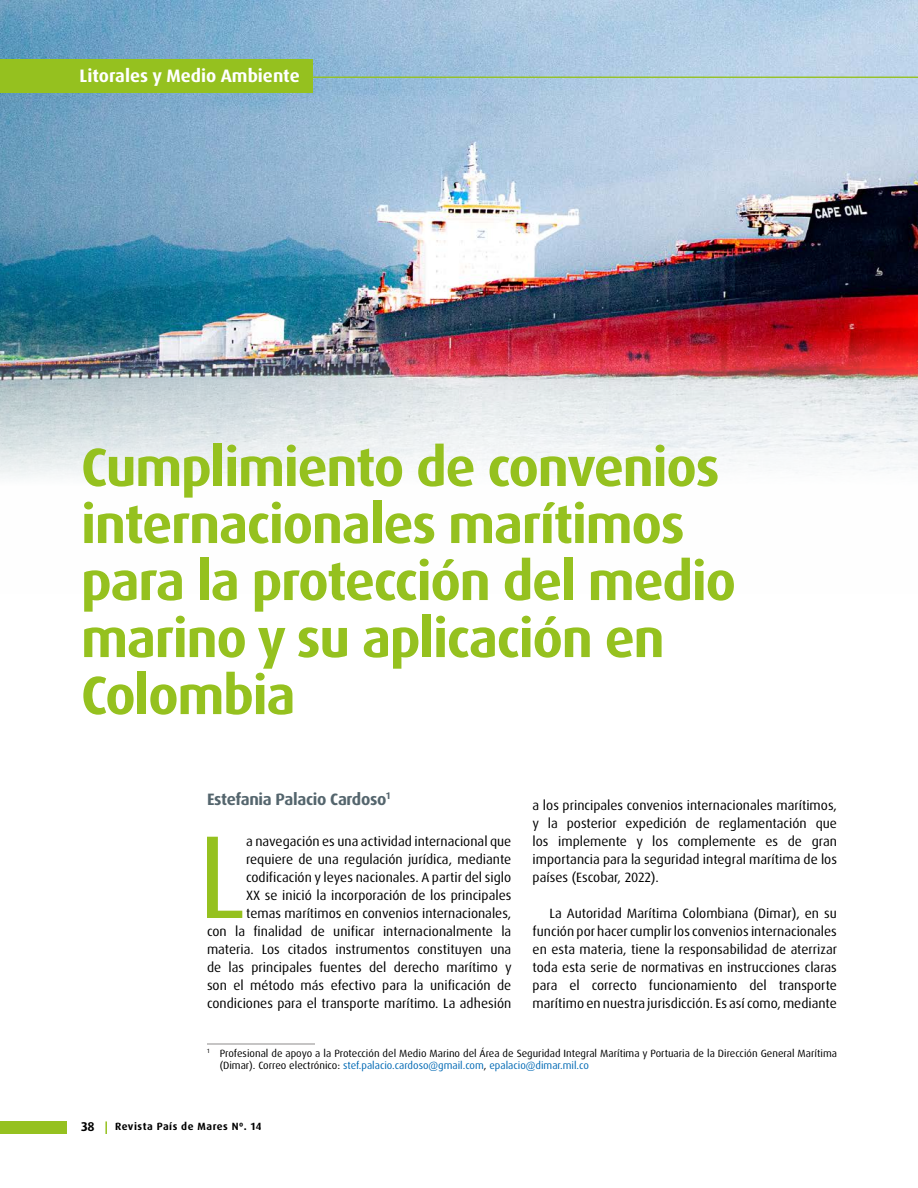
<style>
.page{position:relative;width:918px;height:1188px;background:#fff}
.page>*{position:absolute;margin:0;border:0;box-sizing:border-box;transform-origin:0 0}
.t1{font:118.2px "Dax Pro";color:#95c11f}
.t2{font:700 54px/57px "Dax Pro";letter-spacing:-.025em;color:#95c11f}
.t3{font:700 18px "Dax Pro";color:#fff}
.t4{font:700 16.5px "Dax Pro";letter-spacing:-.02em;color:#54656d}
.t5{font:13.5px/18px "Dax Pro";color:#000;text-align:justify}
.t6{font:700 12.75px "Dax Pro";color:#000}
.t7{font:10.5px/12.6px "Dax Pro";color:#000}
.t8{font:700 10.5px "Dax Pro";letter-spacing:.05em;color:#000}
.s1{color:#0069b4}
</style>
<div class="page">
<img style="left:0;top:0;width:918px;height:478px">
<div style="left:0;top:1121px;width:66px;height:13px;background:#95c11f"></div>
<div style="left:0;top:60px;width:313px;height:33px;background:#95c11f"></div>
<hr style="left:207px;top:1043px;width:108px;height:2px;background:#b3b2b2">
<hr style="left:308px;top:77px;width:610px;height:1px;background:#95c11f">
<svg style="left:105px;top:1121px;width:2px;height:13px"></svg>
<h3 class="t3" style="left:80px;top:64px;width:222px">Litorales y Medio Ambiente</h3>
<h2 class="t2" style="left:81px;top:439px;width:657px">Cumplimiento de convenios internacionales marítimos para la protección del medio marino y su aplicación en<br>Colombia</h2>
<p class="t4" style="left:207px;top:789px;width:185px">Estefania Palacio Cardoso<sup>1</sup></p>
<h1 class="t1" style="left:198px;top:801px;width:50px">L</h1>
<p class="t5" style="left:533px;top:796px;width:306px">a los principales convenios internacionales marítimos, y la posterior expedición de reglamentación que los implemente y los complemente es de gran importancia para la seguridad integral marítima de los países (Escobar, 2022).</p>
<p class="t5" style="left:533px;top:904px;width:306px;text-indent:17px">La Autoridad Marítima Colombiana (Dimar), en su función por hacer cumplir los convenios internacionales en esta materia, tiene la responsabilidad de aterrizar toda esta serie de normativas en instrucciones claras para el correcto funcionamiento del transporte marítimo en nuestra jurisdicción. Es así como, mediante</p>
<p class="t5" style="left:207px;top:832px;width:306px;text-align:right">a navegación es una actividad internacional que requiere de una regulación jurídica, mediante codificación y leyes nacionales. A partir del siglo<br>XX se inició la incorporación de los principales<br>temas marítimos en convenios internacionales,<br>con la finalidad de unificar internacionalmente la materia. Los citados instrumentos constituyen una de las principales fuentes del derecho marítimo y son el método más efectivo para la unificación de condiciones para el transporte marítimo. La adhesión</p>
<p class="t7" style="left:220px;top:1047px;width:619px;text-indent:-13px"><sup>1</sup> Profesional de apoyo a la Protección del Medio Marino del Área de Seguridad Integral Marítima y Portuaria de la Dirección General Marítima (Dimar). Correo electrónico: <span class="s1">stef.palacio.cardoso@gmail.com</span>, <span class="s1">epalacio@dimar.mil.co</span></p>
<p class="t6" style="left:81px;top:1118px;width:15px">38</p>
<p class="t8" style="left:115px;top:1120px;width:148px">Revista País de Mares Nº. 14</p>
</div>
